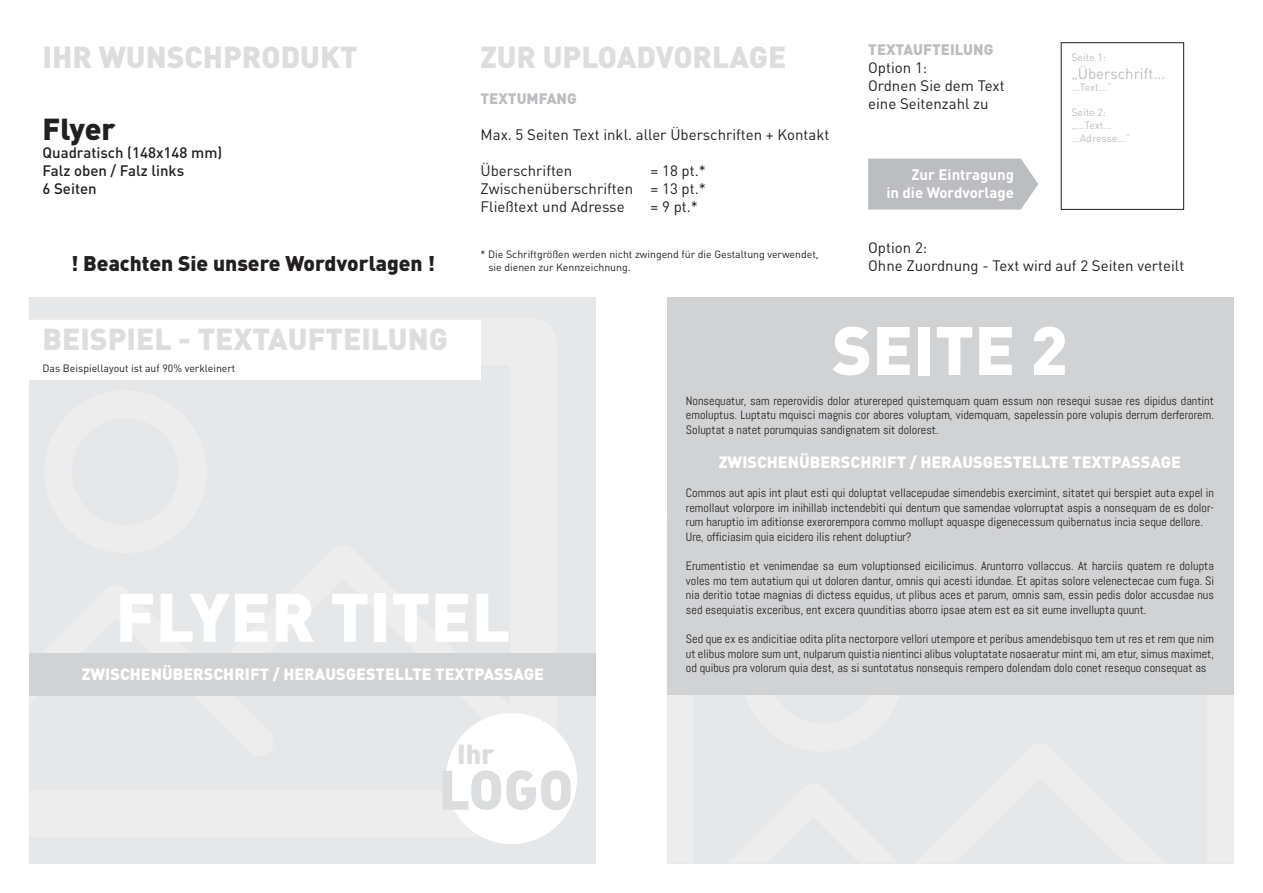
<style>
.page{position:relative;width:1263px;height:893px;background:#fff}
.page>*{position:absolute;margin:0;border:0;box-sizing:border-box;transform-origin:0 0}
.t1{font:900 67.5px "DIN";color:#fff}
.t2{font:900 30px "DIN";color:#dcdddf}
.t3{font:900 30px "DIN";letter-spacing:-.005em;color:#231f20}
.t4{font:900 21px "DIN";color:#231f20}
.t5{font:900 16.2px "DIN";color:#fff}
.t6{font:15px/18px "DIN";color:#231f20}
.t7{font:500 15px/18px "DIN";color:#231f20}
.t8{font:700 15px/18px "DIN";color:#fff;text-align:right}
.t9{font:900 15px "DIN";color:#bcbdc0}
.t10{font:15px "DIN";color:#bcbdc0}
.t11{font:12.15px/14.5px "Abel";color:#231f20;text-align:justify}
.t12{font:10.5px/12.6px "DIN";color:#231f20}
.t13{font:10.5px/12.6px "DIN";color:#bcbdc0}
</style>
<div class="page">
<div style="left:667px;top:694px;width:566px;height:169px;background:#e6e7e9"></div>
<div style="left:667px;top:297px;width:566px;height:397px;background:#d1d2d4"></div>
<div style="left:30px;top:297px;width:566px;height:566px;background:#e6e7e9"></div>
<div style="left:30px;top:653px;width:566px;height:42px;background:#d1d2d4"></div>
<div style="left:446px;top:713px;width:131px;height:131px;background:#fff;border-radius:50%"></div>
<svg style="left:446px;top:770px;width:125px;height:40px"></svg>
<svg style="left:459px;top:745px;width:35px;height:19px"></svg>
<div style="left:0;top:320px;width:480px;height:60px;background:#fff"></div>
<svg style="left:868px;top:159px;width:170px;height:51px;background:#bfc0c3"></svg>
<div style="left:1061px;top:43px;width:123px;height:167px;border:1px solid #231f20"></div>
<h2 class="t2" style="left:43px;top:37px;width:317px">IHR WUNSCHPRODUKT</h2>
<h2 class="t3" style="left:43px;top:109px;width:75px">Flyer</h2>
<p class="t7" style="left:43px;top:143px;width:181px">Quadratisch (148x148 mm)<br>Falz oben / Falz links<br>6 Seiten</p>
<h2 class="t2" style="left:480px;top:37px;width:307px">ZUR UPLOADVORLAGE</h2>
<p class="t9" style="left:480px;top:88px;width:98px">TEXTUMFANG</p>
<p class="t6" style="left:480px;top:125px;width:350px">Max. 5 Seiten Text inkl. aller Überschriften + Kontakt</p>
<p class="t6" style="left:480px;top:161px;width:93px">Überschriften</p>
<p class="t6" style="left:480px;top:161px;width:227px;text-align:justify;text-indent:170px">= 18 pt.* Zwischenüberschriften = 13 pt.* Fließtext und Adresse</p>
<p class="t6" style="left:651px;top:197px;width:49px">= 9 pt.*</p>
<h3 class="t4" style="left:71px;top:249px;width:366px">! Beachten Sie unsere Wordvorlagen !</h3>
<p class="t12" style="left:488px;top:248px;width:332px;text-indent:-8px">* Die Schriftgrößen werden nicht zwingend für die Gestaltung verwendet, sie dienen zur Kennzeichnung.</p>
<p class="t9" style="left:868px;top:40px;width:127px">TEXTAUFTEILUNG</p>
<p class="t6" style="left:868px;top:58px;width:138px">Option 1:<br>Ordnen Sie dem Text eine Seitenzahl zu</p>
<p class="t8" style="left:886px;top:165px;width:129px">Zur Eintragung<br>in die Wordvorlage</p>
<p class="t13" style="left:1071px;top:50px;width:36px">Seite 1:</p>
<p class="t10" style="left:1071px;top:64px;width:96px">„Überschrift...</p>
<p class="t13" style="left:1071px;top:81px;width:42px">...Text...“</p>
<p class="t13" style="left:1071px;top:106px;width:61px">Seite 2: „...Text... ...Adresse...“</p>
<p class="t6" style="left:868px;top:238px;width:318px">Option 2:<br>Ohne Zuordnung - Text wird auf 2 Seiten verteilt</p>
<h2 class="t2" style="left:43px;top:319px;width:407px">BEISPIEL - TEXTAUFTEILUNG</h2>
<p class="t12" style="left:43px;top:362px;width:194px">Das Beispiellayout ist auf 90% verkleinert</p>
<h1 class="t1" style="left:115px;top:572px;width:397px">FLYER TITEL</h1>
<h3 class="t5" style="left:82px;top:663px;width:464px">ZWISCHENÜBERSCHRIFT / HERAUSGESTELLTE TEXTPASSAGE</h3>
<h1 class="t1" style="left:832px;top:305px;width:237px">SEITE 2</h1>
<p class="t11" style="left:686px;top:393px;width:530px">Nonsequatur, sam reperovidis dolor aturereped quistemquam quam essum non resequi susae res dipidus dantint emoluptus. Luptatu mquisci magnis cor abores voluptam, videmquam, sapelessin pore volupis derrum derferorem.<br>Soluptat a natet porumquias sandignatem sit dolorest.</p>
<h3 class="t5" style="left:719px;top:451px;width:464px">ZWISCHENÜBERSCHRIFT / HERAUSGESTELLTE TEXTPASSAGE</h3>
<p class="t11" style="left:686px;top:486px;width:530px;text-align:left">Commos aut apis int plaut esti qui doluptat vellacepudae simendebis exercimint, sitatet qui berspiet auta expel in remollaut volorpore im inihillab inctendebiti qui dentum que samendae volorruptat aspis a nonsequam de es dolor&shy;rum haruptio im aditionse exerorempora commo mollupt aquaspe digenecessum quibernatus incia seque dellore.<br>Ure, officiasim quia eicidero ilis rehent doluptiur?</p>
<p class="t11" style="left:686px;top:559px;width:530px">Erumentistio et venimendae sa eum voluptionsed eicilicimus. Aruntorro vollaccus. At harciis quatem re dolupta voles mo tem autatium qui ut doloren dantur, omnis qui acesti idundae. Et apitas solore velenectecae cum fuga. Si nia deritio totae magnias di dictess equidus, ut plibus aces et parum, omnis sam, essin pedis dolor accusdae nus sed esequiatis exceribus, ent excera quunditias aborro ipsae atem est ea sit eume invellupta quunt.</p>
<p class="t11" style="left:686px;top:631px;width:530px">Sed que ex es andicitiae odita plita nectorpore vellori utempore et peribus amendebisquo tem ut res et rem que nim ut elibus molore sum unt, nulparum quistia nientinci alibus voluptatate nosaeratur mint mi, am etur, simus maximet, od quibus pra volorum quia dest, as si suntotatus nonsequis rempero dolendam dolo conet resequo consequat as</p>
</div>
